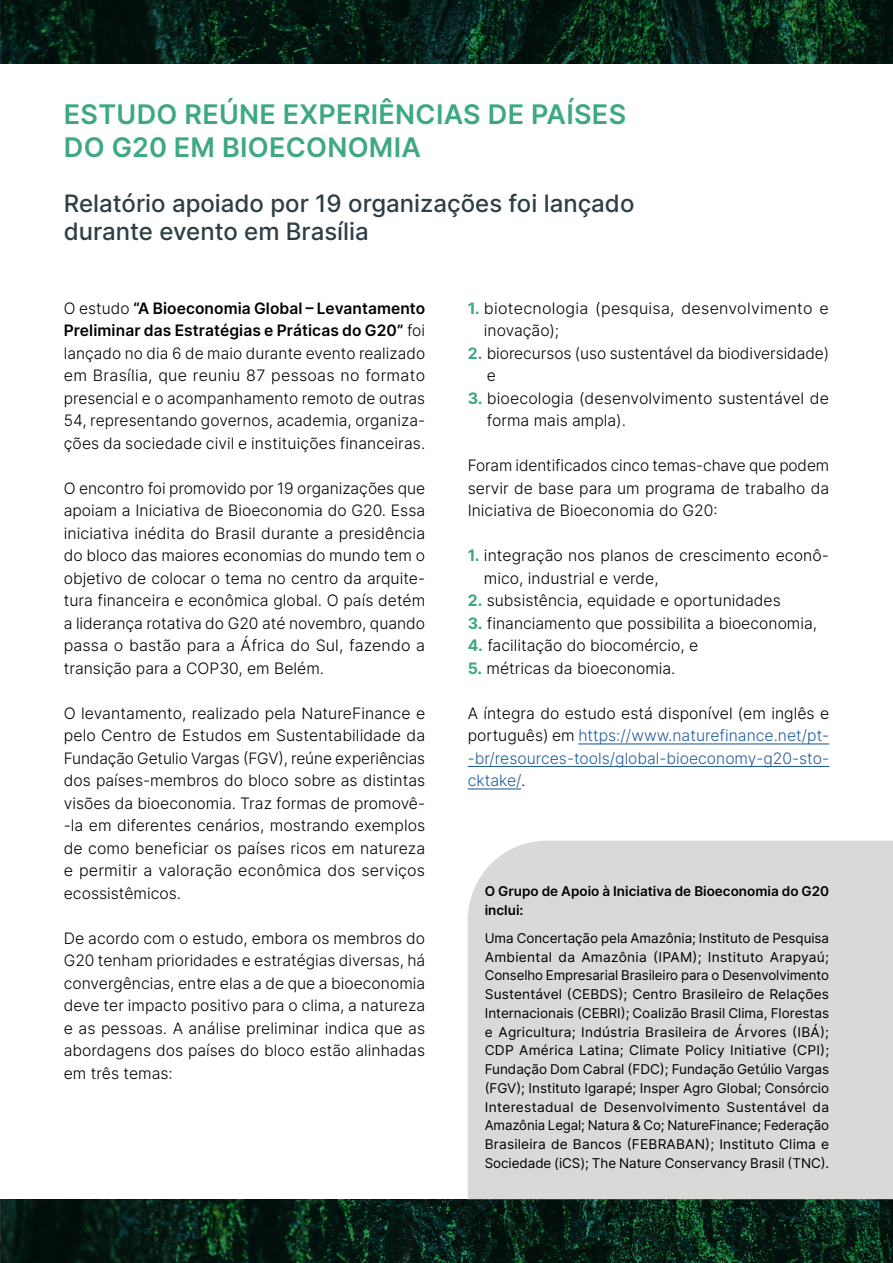
<style>
.page{position:relative;width:893px;height:1263px;background:#fff}
.page>*{position:absolute;margin:0;border:0;box-sizing:border-box;transform-origin:0 0}
.t1{font:600 27px/32.4px "Inter";letter-spacing:.01em;color:#3da881}
.t2{font:500 24px/28.8px "Inter";color:#2e3e46}
.t3{font:300 15.75px/22.5px "Inter";color:#000;text-align:justify}
.t4{font:300 15.75px/22.5px "Inter";color:#215e9e;text-align:justify}
.t5{font:13.5px/18.8px "Inter";letter-spacing:-.005em;color:#000;text-align:justify}
.t6{font:600 13.5px/18.8px "Inter";color:#000}
.s1{font-weight:600}
.s2{font-weight:700;color:#3da881}
.s3{color:#000}
</style>
<div class="page">
<svg style="left:1px;top:0;width:892px;height:64px;fill:#051912"></svg>
<svg style="left:1px;top:1199px;width:892px;height:64px;fill:#051912"></svg>
<div style="left:468px;top:841px;width:425px;height:358px;background:#dad9d8"></div>
<hr style="left:578px;top:743px;width:251px;height:1px;background:#215e9e">
<hr style="left:468px;top:766px;width:361px;height:1px;background:#215e9e">
<hr style="left:468px;top:788px;width:53px;height:1px;background:#215e9e">
<h1 class="t1" style="left:64px;top:98px;width:564px">ESTUDO REÚNE EXPERIÊNCIAS DE PAÍSES<br>DO G20 EM BIOECONOMIA</h1>
<h2 class="t2" style="left:64px;top:188px;width:572px">Relatório apoiado por 19 organizações foi lançado durante evento em Brasília</h2>
<p class="t3" style="left:64px;top:296px;width:363px">O estudo <span class="s1">“A Bioeconomia Global – Levantamento Preliminar das Estratégias e Práticas do G20”</span> foi lançado no dia 6 de maio durante evento realizado em Brasília, que reuniu 87 pessoas no formato presencial e o acompanhamento remoto de outras 54, representando governos, academia, organiza&shy;ções da sociedade civil e instituições financeiras.</p>
<p class="t3" style="left:64px;top:476px;width:363px">O encontro foi promovido por 19 organizações que apoiam a Iniciativa de Bioeconomia do G20. Essa iniciativa inédita do Brasil durante a presidência do bloco das maiores economias do mundo tem o objetivo de colocar o tema no centro da arquite&shy;tura financeira e econômica global. O país detém a liderança rotativa do G20 até novembro, quando passa o bastão para a África do Sul, fazendo a transição para a COP30, em Belém.</p>
<p class="t3" style="left:64px;top:701px;width:363px">O levantamento, realizado pela NatureFinance e pelo Centro de Estudos em Sustentabilidade da Fundação Getulio Vargas (FGV), reúne experiências dos países-membros do bloco sobre as distintas visões da bioeconomia. Traz formas de promovê--la em diferentes cenários, mostrando exemplos de como beneficiar os países ricos em natureza e permitir a valoração econômica dos serviços ecossistêmicos.</p>
<p class="t3" style="left:64px;top:926px;width:363px">De acordo com o estudo, embora os membros do G20 tenham prioridades e estratégias diversas, há convergências, entre elas a de que a bioeconomia deve ter impacto positivo para o clima, a natureza e as pessoas. A análise preliminar indica que as abordagens dos países do bloco estão alinhadas em três temas:</p>
<p class="t3" style="left:484px;top:296px;width:346px;text-indent:-16px"><span class="s2">1.</span> biotecnologia (pesquisa, desenvolvimento e inovação);</p>
<p class="t3" style="left:487px;top:341px;width:344px;text-indent:-19px"><span class="s2">2.</span> biorecursos (uso sustentável da biodiversidade) e</p>
<p class="t3" style="left:487px;top:386px;width:344px;text-indent:-19px"><span class="s2">3.</span> bioecologia (desenvolvimento sustentável de forma mais ampla).</p>
<p class="t3" style="left:468px;top:454px;width:363px">Foram identificados cinco temas-chave que podem servir de base para um programa de trabalho da Iniciativa de Bioeconomia do G20:</p>
<p class="t3" style="left:484px;top:544px;width:347px;text-indent:-16px"><span class="s2">1.</span> integração nos planos de crescimento econô&shy;mico, industrial e verde,</p>
<p class="t3" style="left:468px;top:589px;width:314px"><span class="s2">2.</span> subsistência, equidade e oportunidades</p>
<p class="t3" style="left:468px;top:611px;width:351px"><span class="s2">3.</span> financiamento que possibilita a bioeconomia,</p>
<p class="t3" style="left:468px;top:634px;width:232px"><span class="s2">4.</span> facilitação do biocomércio, e</p>
<p class="t3" style="left:468px;top:656px;width:209px"><span class="s2">5.</span> métricas da bioeconomia.</p>
<p class="t4" style="left:468px;top:701px;width:363px"><span class="s3">A íntegra do estudo está disponível (em inglês e português) em</span> https://www.naturefinance.net/pt--br/resources-tools/global-bioeconomy-g20-sto&shy;cktake/<span class="s3">.</span></p>
<p class="t6" style="left:485px;top:882px;width:346px">O Grupo de Apoio à Iniciativa de Bioeconomia do G20 inclui:</p>
<p class="t5" style="left:485px;top:928px;width:346px">Uma Concertação pela Amazônia; Instituto de Pesquisa Ambiental da Amazônia (IPAM); Instituto Arapyaú; Conselho Empresarial Brasileiro para o Desenvolvimento Sustentável (CEBDS); Centro Brasileiro de Relações Internacionais (CEBRI); Coalizão Brasil Clima, Florestas e Agricultura; Indústria Brasileira de Árvores (IBÁ); CDP América Latina; Climate Policy Initiative (CPI); Fundação Dom Cabral (FDC); Fundação Getúlio Vargas (FGV); Instituto Igarapé; Insper Agro Global; Consórcio Interestadual de Desenvolvimento Sustentável da Amazônia Legal; Natura &amp; Co; NatureFinance; Federação Brasileira de Bancos (FEBRABAN); Instituto Clima e Sociedade (iCS); The Nature Conservancy Brasil (TNC).</p>
</div>
